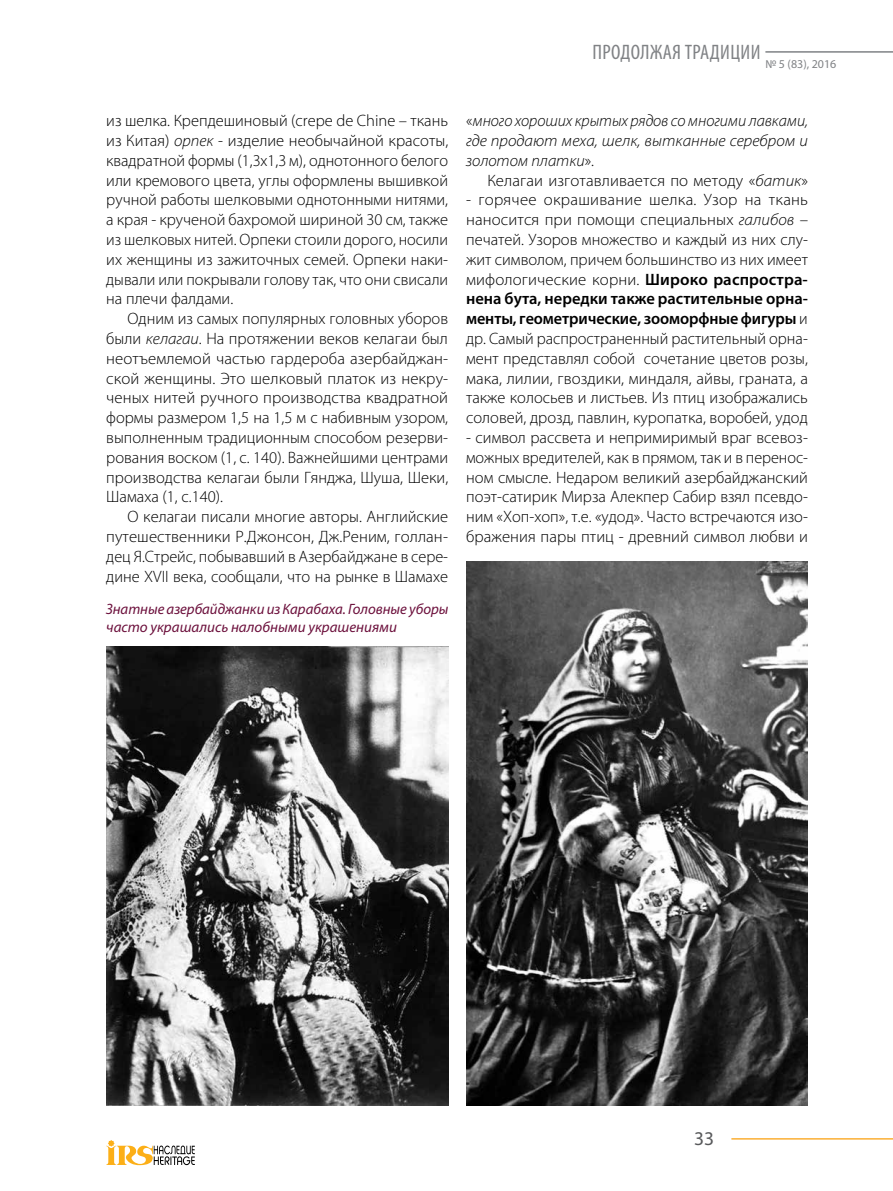
<style>
.page{position:relative;width:893px;height:1191px;background:#fff}
.page>*{position:absolute;margin:0;border:0;box-sizing:border-box;transform-origin:0 0}
.t1{font:condensed 21px "Myriad Pro";letter-spacing:.02em;color:#808285}
.t2{font:19.5px "Myriad Pro";color:#58595b}
.t3{font:300 16.5px/19.8px "Myriad Pro";color:#000;text-align:justify}
.t4{font:italic 300 16.5px/19.8px "Myriad Pro";letter-spacing:.005em;color:#000;text-align:justify}
.t5{font:italic 15px/18px "Myriad Pro";color:#6c103c}
.t6{font:12px "Myriad Pro";color:#808285}
.s1{font-style:italic}
.s2{font-style:normal}
.s3{font-weight:600}
</style>
<div class="page">
<svg style="left:106px;top:1140px;width:89px;height:25px"></svg>
<hr style="left:765px;top:51px;width:128px;height:2px;background:#808285">
<hr style="left:731px;top:1138px;width:162px;height:1px;background:#fbaf34">
<img style="left:106px;top:646px;width:342px;height:460px">
<img style="left:466px;top:561px;width:342px;height:545px">
<p class="t1" style="left:592px;top:39px;width:170px">ПРОДОЛЖАЯ ТРАДИЦИИ</p>
<p class="t6" style="left:765px;top:56px;width:73px">№ 5 (83), 2016</p>
<p class="t3" style="left:106px;top:111px;width:343px">из шелка. Крепдешиновый (crepe de Chine – ткань из Китая) <span class="s1">орпек</span> - изделие необычайной красоты, квадратной формы (1,3х1,3 м), однотонного белого или кремового цвета, углы оформлены вышивкой ручной работы шелковыми однотонными нитями, а края - крученой бахромой шириной 30 см, также из шелковых нитей. Орпеки стоили дорого, носили их женщины из зажиточных семей. Орпеки наки&shy;дывали или покрывали голову так, что они свисали на плечи фалдами.</p>
<p class="t3" style="left:106px;top:309px;width:343px;text-indent:21px">Одним из самых популярных головных уборов были <span class="s1">келагаи</span>. На протяжении веков келагаи был неотъемлемой частью гардероба азербайджан&shy;ской женщины. Это шелковый платок из некру&shy;ченых нитей ручного производства квадратной формы размером 1,5 на 1,5 м с набивным узором, выполненным традиционным способом резерви&shy;рования воском (1, с. 140). Важнейшими центрами производства келагаи были Гянджа, Шуша, Шеки, Шамаха (1, с.140).</p>
<p class="t3" style="left:106px;top:507px;width:343px;text-indent:21px">О келагаи писали многие авторы. Английские путешественники Р.Джонсон, Дж.Реним, голлан&shy;дец Я.Стрейс, побывавший в Азербайджане в сере&shy;дине XVII века, сообщали, что на рынке в Шамахе</p>
<p class="t5" style="left:106px;top:600px;width:344px">Знатные азербайджанки из Карабаха. Головные уборы часто украшались налобными украшениями</p>
<p class="t4" style="left:466px;top:111px;width:344px"><span class="s2">«</span>много хороших крытых рядов со многими лавками, где продают меха, шелк, вытканные серебром и золотом платки<span class="s2">».</span></p>
<p class="t3" style="left:487px;top:170px;width:322px">Келагаи изготавливается по методу «<span class="s1">батик</span>»</p>
<p class="t3" style="left:466px;top:190px;width:343px">- горячее окрашивание шелка. Узор на ткань наноситcя при помощи специальных <span class="s1">галибов</span> – печатей. Узоров множество и каждый из них слу&shy;жит символом, причем большинство из них имеет мифологические корни. <span class="s3">Широко распростра&shy;нена бута, нередки также растительные орна&shy;менты, геометрические, зооморфные фигуры</span> и др. Самый распространенный растительный орна&shy;мент представлял собой сочетание цветов розы, мака, лилии, гвоздики, миндаля, айвы, граната, а также колосьев и листьев. Из птиц изображались соловей, дрозд, павлин, куропатка, воробей, удод</p>
<p class="t3" style="left:466px;top:428px;width:343px">- символ рассвета и непримиримый враг всевоз&shy;можных вредителей, как в прямом, так и в перенос&shy;ном смысле. Недаром великий азербайджанский поэт-сатирик Мирза Алекпер Сабир взял псевдо&shy;ним «Хоп-хоп», т.е. «удод». Часто встречаются изо&shy;бражения пары птиц - древний символ любви и</p>
<p class="t2" style="left:694px;top:1126px;width:22px">33</p>
</div>
